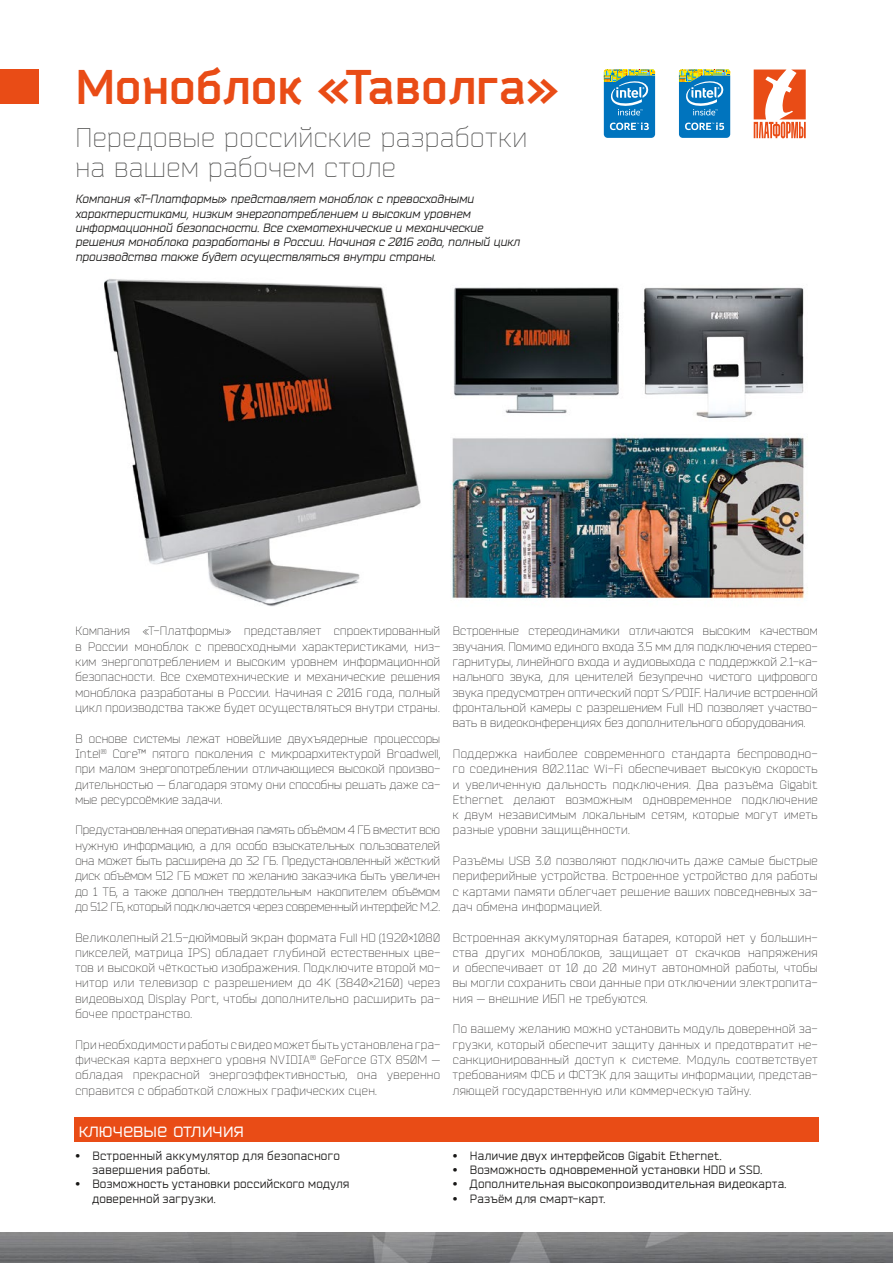
<style>
.page{position:relative;width:893px;height:1263px;background:#fff}
.page>*{position:absolute;margin:0;border:0;box-sizing:border-box;transform-origin:0 0}
.t1{font:700 48px "Bender";color:#e94c16}
.t2{font:300 27px/30px "Bender";letter-spacing:.03em;color:#565655}
.t3{font:19.5px "Bender";color:#fff}
.t4{font:300 12px/15.3px "Bender";letter-spacing:.03em;color:#181716;text-align:justify}
.t5{font:italic 12px/14.4px "Bender";letter-spacing:.005em;color:#181716}
.t6{font:12px/14.4px "Bender";letter-spacing:.02em;color:#181716}
</style>
<div class="page">
<div style="left:0;top:70px;width:38px;height:34px;background:#e94c16"></div>
<img style="left:0;top:1232px;width:893px;height:31px">
<svg style="left:754px;top:70px;width:52px;height:68px"></svg>
<img style="left:104px;top:279px;width:704px;height:328px">
<div style="left:74px;top:1117px;width:745px;height:25px;background:#e94c16"></div>
<svg style="left:679px;top:70px;width:51px;height:68px"></svg>
<svg style="left:604px;top:70px;width:51px;height:68px"></svg>
<h1 class="t1" style="left:75px;top:57px;width:485px">Моноблок «Таволга»</h1>
<h2 class="t2" style="left:75px;top:123px;width:453px">Передовые российские разработки на вашем рабочем столе</h2>
<p class="t5" style="left:75px;top:192px;width:446px">Компания «Т-Платформы» представляет моноблок с превосходными характеристиками, низким энергопотреблением и высоким уровнем информационной безопасности. Все схемотехнические и механические решения моноблока разработаны в России. Начиная с 2016 года, полный цикл производства также будет осуществляться внутри страны.</p>
<p class="t4" style="left:75px;top:624px;width:366px">Компания «Т-Платформы» представляет спроектированный в России моноблок с превосходными характеристиками, низ&shy;ким энергопотреблением и высоким уровнем информационной безопасности. Все схемотехнические и механические решения моноблока разработаны в России. Начиная с 2016 года, полный цикл производства также будет осуществляться внутри страны.</p>
<p class="t4" style="left:75px;top:731px;width:366px">В основе системы лежат новейшие двухъядерные процессоры Intel<sup>®</sup> Core™ пятого поколения с микроархитектурой Broadwell, при малом энергопотреблении отличающиеся высокой произво&shy;дительностью — благодаря этому они способны решать даже са&shy;мые ресурсоёмкие задачи.</p>
<p class="t4" style="left:75px;top:823px;width:366px">Предустановленная оперативная память объёмом 4 ГБ вместит всю нужную информацию, а для особо взыскательных пользователей она может быть расширена до 32 ГБ. Предустановленный жёсткий диск объёмом 512 ГБ может по желанию заказчика быть увеличен до 1 ТБ, а также дополнен твердотельным накопителем объёмом до 512 ГБ, который подключается через современный интерфейс M.2.</p>
<p class="t4" style="left:75px;top:930px;width:366px">Великолепный 21.5-дюймовый экран формата Full HD (1920×1080 пикселей, матрица IPS) обладает глубиной естественных цве&shy;тов и высокой чёткостью изображения. Подключите второй мо&shy;нитор или телевизор с разрешением до 4K (3840×2160) через видеовыход Display Port, чтобы дополнительно расширить ра&shy;бочее пространство.</p>
<p class="t4" style="left:75px;top:1037px;width:366px">При необходимости работы с видео может быть установлена гра&shy;фическая карта верхнего уровня NVIDIA<sup>®</sup> GeForce GTX 850M — обладая прекрасной энергоэффективностью, она уверенно справится с обработкой сложных графических сцен.</p>
<h3 class="t3" style="left:79px;top:1118px;width:167px">ключевые отличия</h3>
<p class="t6" style="left:92px;top:1148px;width:249px;text-indent:-17px">• Встроенный аккумулятор для безопасного завершения работы.</p>
<p class="t6" style="left:92px;top:1177px;width:258px;text-indent:-17px">• Возможность установки российского модуля доверенной загрузки.</p>
<p class="t4" style="left:453px;top:624px;width:366px">Встроенные стереодинамики отличаются высоким качеством звучания. Помимо единого входа 3.5 мм для подключения стерео&shy;гарнитуры, линейного входа и аудиовыхода с поддержкой 2.1-ка&shy;нального звука, для ценителей безупречно чистого цифрового звука предусмотрен оптический порт S/PDIF. Наличие встроенной фронтальной камеры с разрешением Full HD позволяет участво&shy;вать в видеоконференциях без дополнительного оборудования.</p>
<p class="t4" style="left:453px;top:746px;width:366px">Поддержка наиболее современного стандарта беспроводно&shy;го соединения 802.11ac Wi-Fi обеспечивает высокую скорость и увеличенную дальность подключения. Два разъёма Gigabit Ethernet делают возможным одновременное подключение к двум независимым локальным сетям, которые могут иметь разные уровни защищённости.</p>
<p class="t4" style="left:453px;top:853px;width:366px">Разъёмы USB 3.0 позволяют подключить даже самые быстрые периферийные устройства. Встроенное устройство для работы с картами памяти облегчает решение ваших повседневных за&shy;дач обмена информацией.</p>
<p class="t4" style="left:453px;top:930px;width:366px">Встроенная аккумуляторная батарея, которой нет у большин&shy;ства других моноблоков, защищает от скачков напряжения и обеспечивает от 10 до 20 минут автономной работы, чтобы вы могли сохранить свои данные при отключении электропита&shy;ния — внешние ИБП не требуются.</p>
<p class="t4" style="left:453px;top:1022px;width:366px">По вашему желанию можно установить модуль доверенной за&shy;грузки, который обеспечит защиту данных и предотвратит не&shy;санкционированный доступ к системе. Модуль соответствует требованиям ФСБ и ФСТЭК для защиты информации, представ&shy;ляющей государственную или коммерческую тайну.</p>
<p class="t6" style="left:453px;top:1148px;width:270px">• Наличие двух интерфейсов Gigabit Ethernet.</p>
<p class="t6" style="left:453px;top:1163px;width:311px">• Возможность одновременной установки HDD и SSD.</p>
<p class="t6" style="left:453px;top:1177px;width:335px">• Дополнительная высокопроизводительная видеокарта.</p>
<p class="t6" style="left:453px;top:1192px;width:154px">• Разъём для смарт-карт.</p>
</div>
